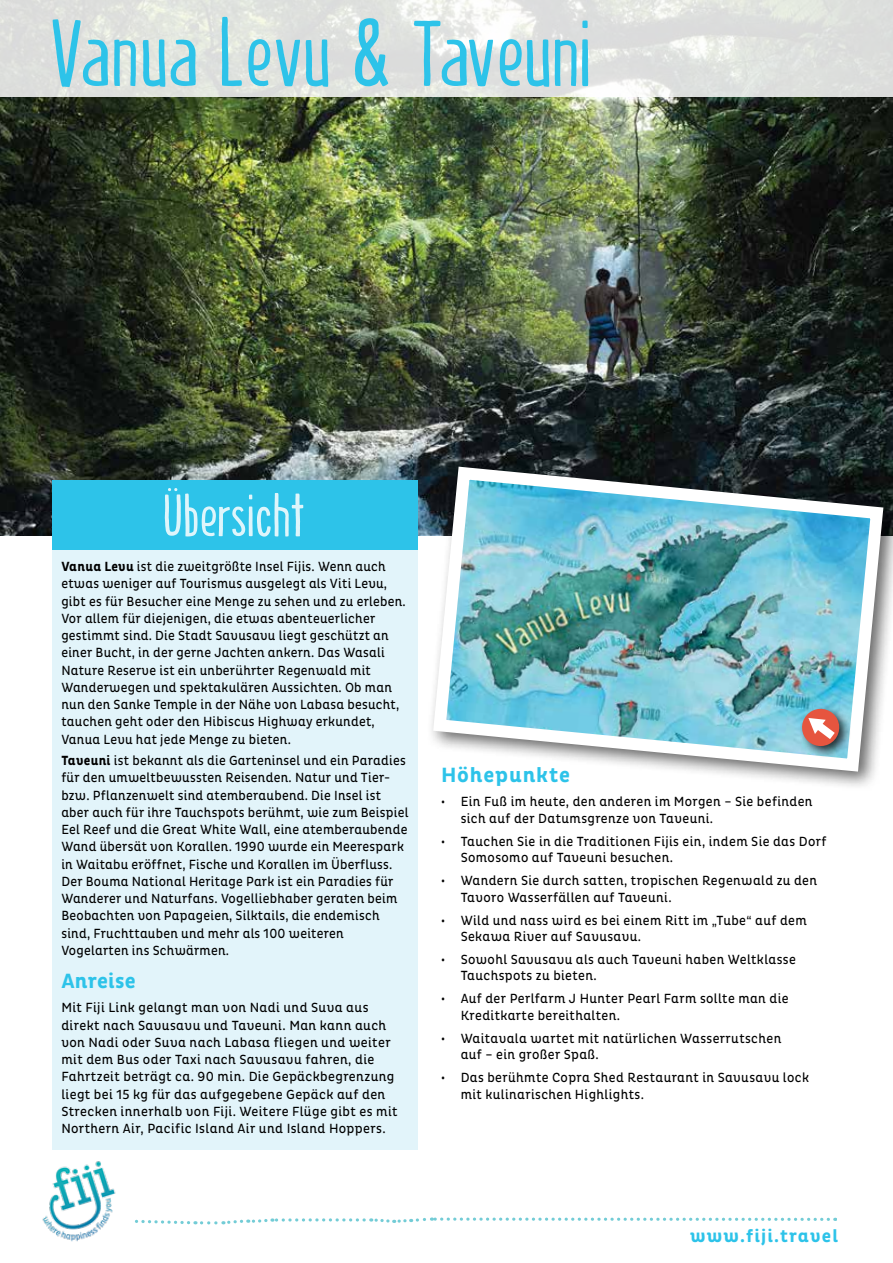
<style>
.page{position:relative;width:893px;height:1263px;background:#fff}
.page>*{position:absolute;margin:0;border:0;box-sizing:border-box;transform-origin:0 0}
.t1{font:89.85px "Bula";letter-spacing:.02em;color:#2dc3e9}
.t2{font:57px "Fiji 2017";letter-spacing:.02em;color:#fff}
.t3{font:700 21px "Pluto Cond";letter-spacing:.04em;color:#2dc3e9}
.t4{font:700 21px "Pluto Cond";letter-spacing:.01em;color:#2dc3e9}
.t5{font:700 18px "Pluto Cond";letter-spacing:.06em;color:#2dc3e9}
.t6{font:13.5px/17.2px "Pluto Cond";letter-spacing:.02em;color:#000;scale:.94 1}
.t7{font:13.5px/16.5px "Pluto Cond";letter-spacing:.02em;color:#000;scale:.95 1}
.t8{font:13.5px/17.2px "Pluto Cond";letter-spacing:.02em;color:#000;scale:.96 1}
.s1{font-weight:700}
</style>
<div class="page">
<img style="left:0;top:0;width:893px;height:98px">
<img style="left:0;top:98px;width:893px;height:438px">
<div style="left:53px;top:480px;width:365px;height:70px;background:#2dc3e9"></div>
<div style="left:53px;top:550px;width:365px;height:599px;background:#e2f4fa"></div>
<img style="left:42px;top:1161px;width:74px;height:81px">
<div style="left:426px;top:460px;width:467px;height:331px;background:#000;opacity:.6"></div>
<img style="left:427px;top:460px;width:463px;height:318px">
<div style="left:798px;top:705px;width:53px;height:53px;background:#000;opacity:.75"></div>
<svg style="left:799px;top:706px;width:43px;height:43px;background:#b48c89"></svg>
<svg style="left:135px;top:1217px;width:701px;height:8px"></svg>
<h1 class="t1" style="left:51px;top:15px;width:540px">Vanua Levu &amp; Taveuni</h1>
<h2 class="t2" style="left:164px;top:485px;width:142px">Übersicht</h2>
<p class="t6" style="left:61px;top:558px;width:368px"><span class="s1">Vanua Levu</span> ist die zweitgrößte Insel Fijis. Wenn auch etwas weniger auf Tourismus ausgelegt als Viti Levu, gibt es für Besucher eine Menge zu sehen und zu erleben.<br>Vor allem für diejenigen, die etwas abenteuerlicher gestimmt sind. Die Stadt Savusavu liegt geschützt an einer Bucht, in der gerne Jachten ankern. Das Wasali Nature Reserve ist ein unberührter Regenwald mit Wanderwegen und spektakulären Aussichten. Ob man nun den Sanke Temple in der Nähe von Labasa besucht, tauchen geht oder den Hibiscus Highway erkundet, Vanua Levu hat jede Menge zu bieten.</p>
<p class="t6" style="left:61px;top:752px;width:371px"><span class="s1">Taveuni</span> ist bekannt als die Garteninsel und ein Paradies für den umweltbewussten Reisenden. Natur und Tier&shy;bzw. Pflanzenwelt sind atemberaubend. Die Insel ist aber auch für ihre Tauchspots berühmt, wie zum Beispiel Eel Reef und die Great White Wall, eine atemberaubende Wand übersät von Korallen. 1990 wurde ein Meerespark in Waitabu eröffnet, Fische und Korallen im Überfluss.<br>Der Bouma National Heritage Park ist ein Paradies für Wanderer und Naturfans. Vogelliebhaber geraten beim Beobachten von Papageien, Silktails, die endemisch sind, Fruchttauben und mehr als 100 weiteren Vogelarten ins Schwärmen.</p>
<h3 class="t4" style="left:61px;top:969px;width:76px">Anreise</h3>
<p class="t8" style="left:61px;top:999px;width:352px">Mit Fiji Link gelangt man von Nadi und Suva aus direkt nach Savusavu und Taveuni. Man kann auch von Nadi oder Suva nach Labasa fliegen und weiter mit dem Bus oder Taxi nach Savusavu fahren, die Fahrtzeit beträgt ca. 90 min. Die Gepäckbegrenzung liegt bei 15 kg für das aufgegebene Gepäck auf den Strecken innerhalb von Fiji. Weitere Flüge gibt es mit Northern Air, Pacific Island Air und Island Hoppers.</p>
<h3 class="t3" style="left:441px;top:763px;width:130px">Höhepunkte</h3>
<p class="t7" style="left:461px;top:794px;width:372px;text-indent:-19px">• Ein Fuß im heute, den anderen im Morgen – Sie befinden sich auf der Datumsgrenze von Taveuni.</p>
<p class="t7" style="left:461px;top:833px;width:387px;text-indent:-19px">• Tauchen Sie in die Traditionen Fijis ein, indem Sie das Dorf<br>Somosomo auf Taveuni besuchen.</p>
<p class="t7" style="left:461px;top:872px;width:377px;text-indent:-19px">• Wandern Sie durch satten, tropischen Regenwald zu den<br>Tavoro Wasserfällen auf Taveuni.</p>
<p class="t7" style="left:461px;top:912px;width:366px;text-indent:-19px">• Wild und nass wird es bei einem Ritt im „Tube“ auf dem<br>Sekawa River auf Savusavu.</p>
<p class="t7" style="left:461px;top:951px;width:354px;text-indent:-19px">• Sowohl Savusavu als auch Taveuni haben Weltklasse<br>Tauchspots zu bieten.</p>
<p class="t7" style="left:461px;top:991px;width:347px;text-indent:-19px">• Auf der Perlfarm J Hunter Pearl Farm sollte man die<br>Kreditkarte bereithalten.</p>
<p class="t7" style="left:461px;top:1030px;width:339px;text-indent:-19px">• Waitavala wartet mit natürlichen Wasserrutschen auf – ein großer Spaß.</p>
<p class="t7" style="left:461px;top:1069px;width:368px;text-indent:-19px">• Das berühmte Copra Shed Restaurant in Savusavu lock mit kulinarischen Highlights.</p>
<h3 class="t5" style="left:690px;top:1226px;width:149px">www.fiji.travel</h3>
</div>
